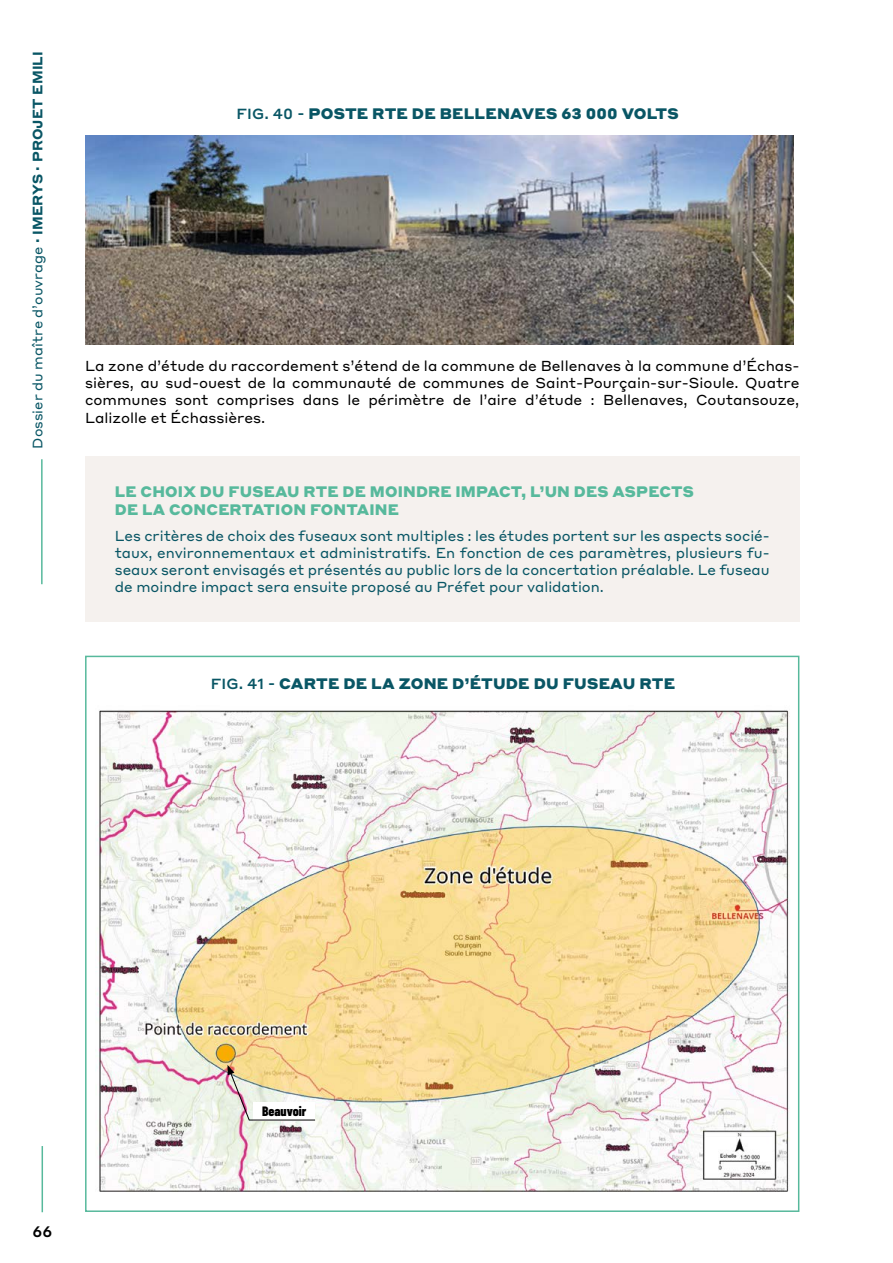
<style>
.page{position:relative;width:893px;height:1263px;background:#fff}
.page>*{position:absolute;margin:0;border:0;box-sizing:border-box;transform-origin:0 0}
.t1{font:900 15px "Styrene A";letter-spacing:.01em;color:#095665}
.t2{font:900 15px/18px "Styrene A";letter-spacing:.01em;color:#57b99c}
.t3{font:500 15px "Styrene A";color:#000}
.t4{font:14.25px/17.1px "Styrene A";color:#095665;text-align:justify}
.t5{font:14.25px/17.1px "Styrene A";color:#000;text-align:justify}
.t6{font:13.5px "Styrene A";color:#095665}
.t7{font:800 13.5px "Barlow Condensed";color:#000}
.s1{font-weight:700}
.s2{font-weight:500;font-size:14.4px}
</style>
<div class="page">
<hr style="left:42px;top:1146px;width:1px;height:66px;background:#57b99c">
<hr style="left:41px;top:459px;width:2px;height:125px;background:#57b99c">
<img style="left:85px;top:136px;width:709px;height:208px">
<div style="left:85px;top:456px;width:714px;height:166px;background:#f5f1ee"></div>
<img style="left:97px;top:710px;width:693px;height:482px">
<img style="left:227px;top:1065px;width:89px;height:56px">
<p class="t6" style="left:26px;top:448px;width:399px;rotate:-90deg">Dossier du maître d’ouvrage <span class="s1">· IMERYS · PROJET EMILI</span></p>
<p class="t1" style="left:236px;top:100px;width:444px"><span class="s2">FIG. 40 -</span> POSTE RTE DE BELLENAVES 63 000 VOLTS</p>
<p class="t5" style="left:85px;top:356px;width:716px">La zone d’étude du raccordement s’étend de la commune de Bellenaves à la commune d’Échas&shy;sières, au sud-ouest de la communauté de communes de Saint-Pourçain-sur-Sioule. Quatre communes sont comprises dans le périmètre de l’aire d’étude : Bellenaves, Coutansouze, Lalizolle et Échassières.</p>
<p class="t2" style="left:115px;top:482px;width:581px">LE CHOIX DU FUSEAU RTE DE MOINDRE IMPACT, L’UN DES ASPECTS<br>DE LA CONCERTATION FONTAINE</p>
<p class="t4" style="left:115px;top:526px;width:656px">Les critères de choix des fuseaux sont multiples : les études portent sur les aspects socié&shy;taux, environnementaux et administratifs. En fonction de ces paramètres, plusieurs fu&shy;seaux seront envisagés et présentés au public lors de la concertation préalable. Le fuseau de moindre impact sera ensuite proposé au Préfet pour validation.</p>
<p class="t1" style="left:211px;top:670px;width:466px"><span class="s2">FIG. 41 -</span> CARTE DE LA ZONE D’ÉTUDE DU FUSEAU RTE</p>
<p class="t3" style="left:33px;top:1219px;width:21px">66</p>
<p class="t7" style="left:262px;top:1101px;width:46px">Beauvoir</p>
</div>
